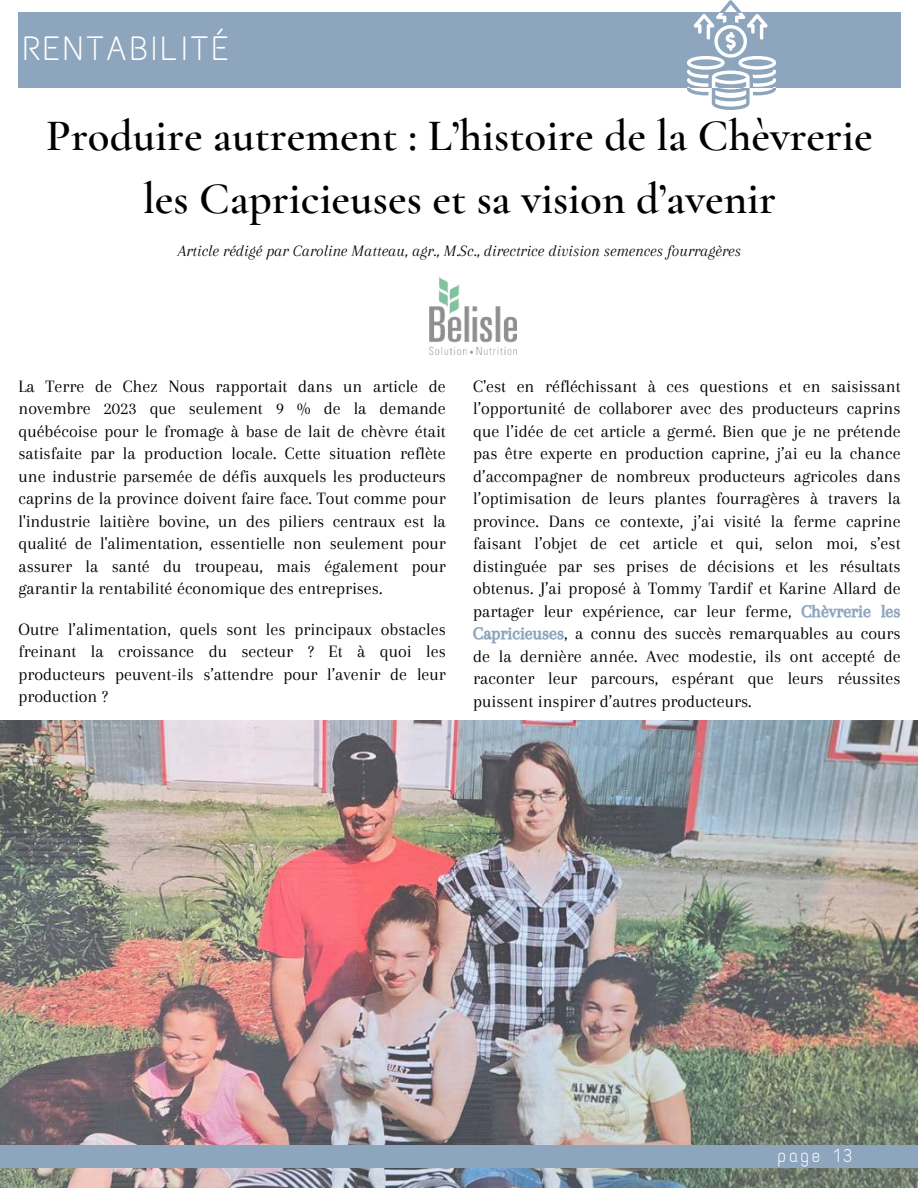
<style>
.page{position:relative;width:918px;height:1188px;background:#fff}
.page>*{position:absolute;margin:0;border:0;box-sizing:border-box;transform-origin:0 0}
.t1{font:600 45px/63px "Cormorant Garamond";color:#000;text-align:center}
.t2{font:33.75px "Text Me One";letter-spacing:.1em;color:#fff}
.t3{font:18.75px "Text Me One";letter-spacing:.1em;color:#fff}
.t4{font:18px/22.5px "Arapey";color:#000;text-align:justify}
.t5{font:italic 16.5px "Arapey";color:#000}
.s1{font-family:"CA Generated";color:#8da5bd}
</style>
<div class="page">
<div style="left:18px;top:12px;width:883px;height:76px;background:#8da5bd"></div>
<img style="left:0;top:721px;width:918px;height:467px">
<div style="left:0;top:1145px;width:918px;height:23px;background:#8da5bd"></div>
<svg style="left:687px;top:0;width:89px;height:110px"></svg>
<img style="left:429px;top:277px;width:88px;height:77px">
<h2 class="t2" style="left:23px;top:28px;width:207px">RENTABILITÉ</h2>
<h1 class="t1" style="left:46px;top:105px;width:828px">Produire autrement : L’histoire de la Chèvrerie les Capricieuses et sa vision d’avenir</h1>
<p class="t5" style="left:178px;top:242px;width:564px">Article rédigé par Caroline Matteau, agr., M.Sc., directrice division semences fourragères</p>
<p class="t4" style="left:18px;top:375px;width:429px">La Terre de Chez Nous rapportait dans un article de novembre 2023 que seulement 9 % de la demande québécoise pour le fromage à base de lait de chèvre était satisfaite par la production locale. Cette situation reflète une industrie parsemée de défis auxquels les producteurs caprins de la province doivent faire face. Tout comme pour l'industrie laitière bovine, un des piliers centraux est la qualité de l'alimentation, essentielle non seulement pour assurer la santé du troupeau, mais également pour garantir la rentabilité économique des entreprises.</p>
<p class="t4" style="left:18px;top:618px;width:429px">Outre l’alimentation, quels sont les principaux obstacles freinant la croissance du secteur ? Et à quoi les producteurs peuvent-ils s’attendre pour l’avenir de leur production ?</p>
<p class="t4" style="left:473px;top:375px;width:429px">C'est en réfléchissant à ces questions et en saisissant l’opportunité de collaborer avec des producteurs caprins que l’idée de cet article a germé. Bien que je ne prétende pas être experte en production caprine, j’ai eu la chance d’accompagner de nombreux producteurs agricoles dans l’optimisation de leurs plantes fourragères à travers la province. Dans ce contexte, j’ai visité la ferme caprine faisant l’objet de cet article et qui, selon moi, s’est distinguée par ses prises de décisions et les résultats obtenus. J’ai proposé à Tommy Tardif et Karine Allard de partager leur expérience, car leur ferme, <span class="s1">Chèvrerie les Capricieuses</span>, a connu des succès remarquables au cours de la dernière année. Avec modestie, ils ont accepté de raconter leur parcours, espérant que leurs réussites puissent inspirer d’autres producteurs.</p>
<p class="t3" style="left:777px;top:1145px;width:77px">page 13</p>
</div>
